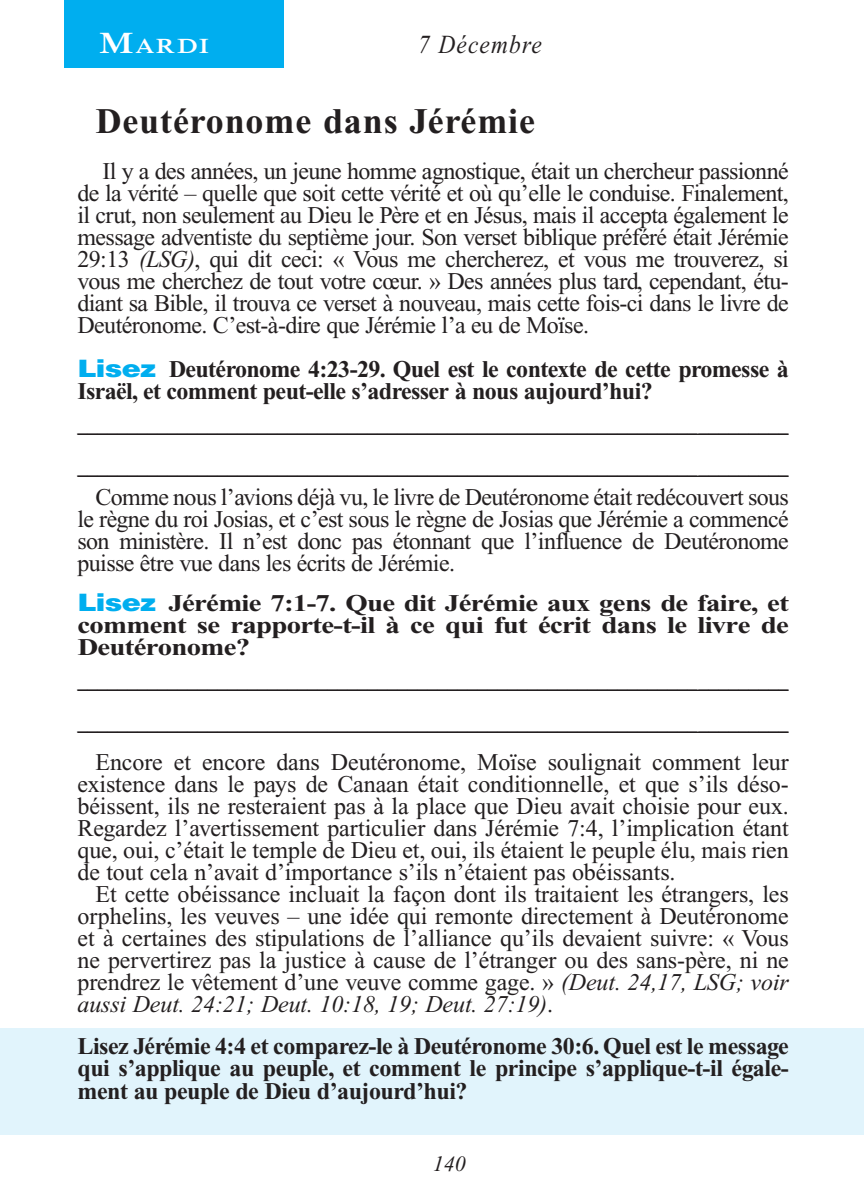
<style>
.page{position:relative;width:864px;height:1188px;background:#fff}
.page>*{position:absolute;margin:0;border:0;box-sizing:border-box;transform-origin:0 0}
.t1{font:700 36px "Times New Roman PS Std";letter-spacing:.025em;color:#231f20}
.t2{font:italic 26px "Times New Roman PS Std";letter-spacing:.05em;color:#231f20;scale:.9 1}
.t3{font:24px/22px "Times New Roman PS Std";letter-spacing:-.02em;color:#231f20;text-align:justify}
.t4{font:700 24px/22px "Times New Roman PS Std";letter-spacing:-.025em;color:#231f20}
.t5{font:700 24px/22px "Times New Roman PS Std";letter-spacing:-.025em;color:#231f20;text-align:justify;scale:1.2 1}
.t6{font:italic 22px "Times New Roman PS Std";color:#231f20}
.t7{font:600 21px "Times NRMT Std";color:#fff;scale:1.1 1}
.t8{font:20px/42px "Times New Roman PS Std";color:#231f20}
.s1{font-size:30px}
.s2{font-style:italic}
.s3{font-family:"Helvetica LT Std";font-weight:900;color:#00aeef}
</style>
<div class="page">
<div style="left:64px;top:0;width:220px;height:68px;background:#00aeef"></div>
<div style="left:0;top:1029px;width:864px;height:106px;background:#e1f4fc"></div>
<hr style="left:78px;top:434px;width:710px;height:1px;background:#231f20">
<hr style="left:78px;top:476px;width:710px;height:1px;background:#231f20">
<hr style="left:78px;top:690px;width:710px;height:1px;background:#231f20">
<hr style="left:78px;top:732px;width:710px;height:1px;background:#231f20">
<p class="t7" style="left:99px;top:34px;width:101px"><span class="s1">M</span>ardi</p>
<p class="t2" style="left:418px;top:30px;width:139px">7 Décembre</p>
<h1 class="t1" style="left:96px;top:101px;width:441px">Deutéronome dans Jérémie</h1>
<p class="t3" style="left:78px;top:160px;width:713px;text-indent:25px">Il y a des années, un jeune homme agnostique, était un chercheur passionné de la vérité – quelle que soit cette vérité et où qu’elle le conduise. Finalement, il crut, non seulement au Dieu le Père et en Jésus, mais il accepta également le message adventiste du septième jour. Son verset biblique préféré était Jérémie 29:13 <span class="s2">(LSG)</span>, qui dit ceci: « Vous me chercherez, et vous me trouverez, si vous me cherchez de tout votre cœur. » Des années plus tard, cependant, étu&shy;diant sa Bible, il trouva ce verset à nouveau, mais cette fois-ci dans le livre de Deutéronome. C’est-à-dire que Jérémie l’a eu de Moïse.</p>
<p class="t4" style="left:78px;top:358px;width:713px"><span class="s3">Lisez</span> Deutéronome 4:23-29. Quel est le contexte de cette promesse à<br>Israël, et comment peut-elle s’adresser à nous aujourd’hui?</p>
<p class="t8" style="left:78px;top:405px;width:712px">_______________________________________________________________________ _______________________________________________________________________</p>
<p class="t3" style="left:78px;top:486px;width:713px;text-indent:18px">Comme nous l’avions déjà vu, le livre de Deutéronome était redécouvert sous le règne du roi Josias, et c’est sous le règne de Josias que Jérémie a commencé son ministère. Il n’est donc pas étonnant que l’influence de Deutéronome puisse être vue dans les écrits de Jérémie.</p>
<p class="t5" style="left:78px;top:592px;width:594px"><span class="s3">Lisez</span> Jérémie 7:1-7. Que dit Jérémie aux gens de faire, et comment se rapporte-t-il à ce qui fut écrit dans le livre de Deutéronome?</p>
<p class="t8" style="left:78px;top:661px;width:712px">_______________________________________________________________________ _______________________________________________________________________</p>
<p class="t3" style="left:78px;top:751px;width:713px;text-indent:18px">Encore et encore dans Deutéronome, Moïse soulignait comment leur existence dans le pays de Canaan était conditionnelle, et que s’ils déso&shy;béissent, ils ne resteraient pas à la place que Dieu avait choisie pour eux.<br>Regardez l’avertissement particulier dans Jérémie 7:4, l’implication étant que, oui, c’était le temple de Dieu et, oui, ils étaient le peuple élu, mais rien de tout cela n’avait d’importance s’ils n’étaient pas obéissants.</p>
<p class="t3" style="left:78px;top:884px;width:713px;text-indent:18px">Et cette obéissance incluait la façon dont ils traitaient les étrangers, les orphelins, les veuves – une idée qui remonte directement à Deutéronome et à certaines des stipulations de l’alliance qu’ils devaient suivre: « Vous ne pervertirez pas la justice à cause de l’étranger ou des sans-père, ni ne prendrez le vêtement d’une veuve comme gage. » <span class="s2">(Deut. 24,17, LSG; voir aussi Deut. 24:21; Deut. 10:18, 19; Deut. 27:19)</span>.</p>
<p class="t4" style="left:78px;top:1036px;width:713px;text-align:justify">Lisez Jérémie 4:4 et comparez-le à Deutéronome 30:6. Quel est le message qui s’applique au peuple, et comment le principe s’applique-t-il égale&shy;ment au peuple de Dieu d’aujourd’hui?</p>
<p class="t6" style="left:433px;top:1152px;width:34px">140</p>
</div>
